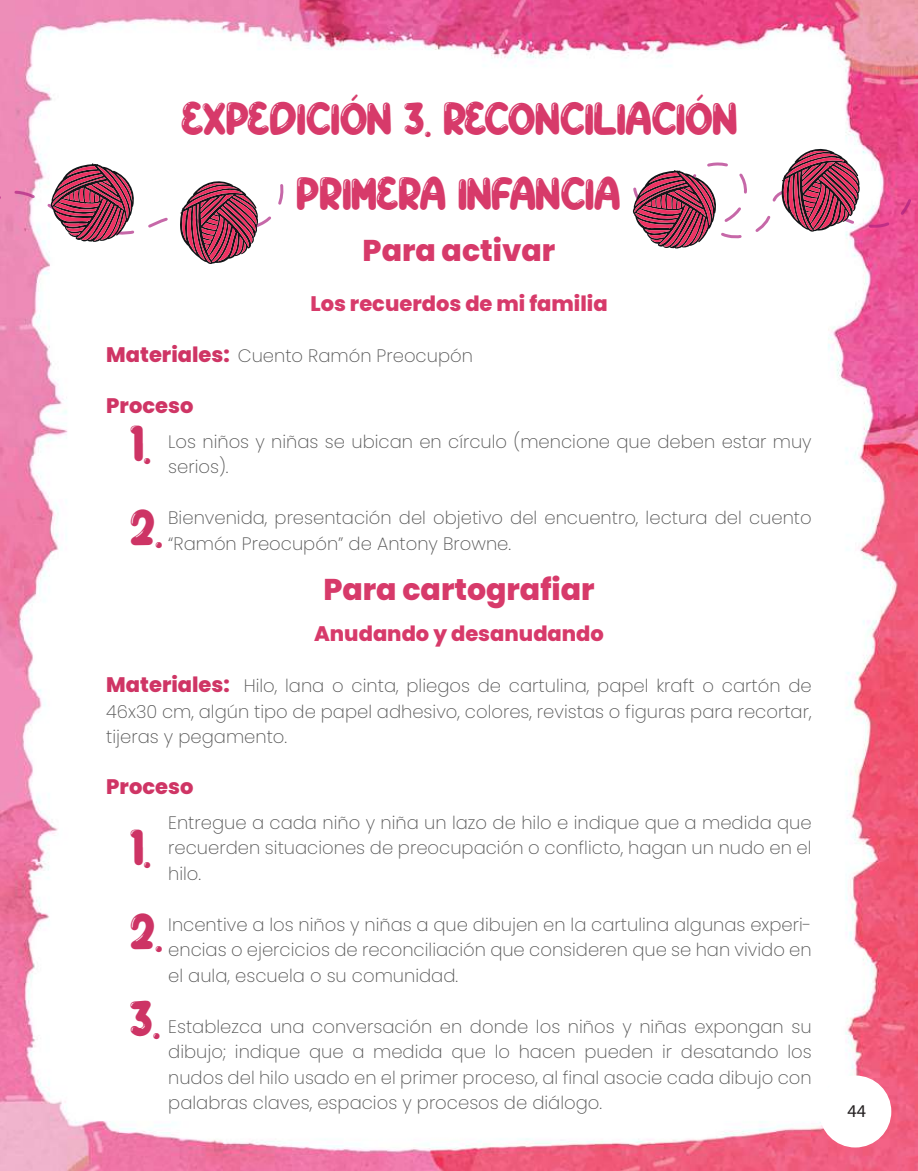
<style>
.page{position:relative;width:918px;height:1171px;background:#fff}
.page>*{position:absolute;margin:0;border:0;box-sizing:border-box;transform-origin:0 0}
.t1{font:34.95px "BALLOONDREAMS";color:#cd3465}
.t2{font:31.5px "BALLOONDREAMS";color:#d73a6a}
.t3{font:800 30px "Poppins";color:#d73a6a}
.t4{font:800 21px "Poppins";color:#d73a6a}
.t5{font:800 21px "Poppins";color:#cf3565}
.t6{font:200 18px/25.5px "Poppins";color:#565656;text-align:justify}
.t7{font:18px "Myriad Pro";color:#231f20}
.s1{font-weight:800;font-size:21px;color:#cf3565}
</style>
<div class="page">
<img style="left:0;top:0;width:918px;height:1171px">
<svg style="left:633px;top:145px;width:278px;height:105px"></svg>
<svg style="left:0;top:163px;width:283px;height:102px"></svg>
<div style="left:820px;top:1076px;width:71px;height:71px;background:#fff;border-radius:50%"></div>
<div style="left:819px;top:1075px;width:72px;height:72px;border:2px solid #fff;border-radius:50%"></div>
<h2 class="t2" style="left:180px;top:99px;width:559px">EXPEDICIÓN 3. RECONCILIACIÓN</h2>
<h2 class="t2" style="left:297px;top:174px;width:325px">PRIMERA INFANCIA</h2>
<h3 class="t3" style="left:363px;top:233px;width:194px">Para activar</h3>
<p class="t4" style="left:310px;top:292px;width:299px">Los recuerdos de mi familia</p>
<p class="t6" style="left:106px;top:343px;width:368px"><span class="s1">Materiales:</span> Cuento Ramón Preocupón</p>
<p class="t5" style="left:106px;top:393px;width:89px">Proceso</p>
<h1 class="t1" style="left:131px;top:422px;width:22px">1.</h1>
<p class="t6" style="left:168px;top:429px;width:645px">Los niños y niñas se ubican en círculo (mencione que deben estar muy serios).</p>
<p class="t6" style="left:168px;top:505px;width:645px">Bienvenida, presentación del objetivo del encuentro, lectura del cuento “Ramón Preocupón” de Antony Browne.</p>
<h1 class="t1" style="left:131px;top:506px;width:34px">2.</h1>
<h3 class="t3" style="left:323px;top:572px;width:273px">Para cartografiar</h3>
<p class="t4" style="left:314px;top:622px;width:291px">Anudando y desanudando</p>
<p class="t6" style="left:106px;top:674px;width:707px"><span class="s1">Materiales:</span> Hilo, lana o cinta, pliegos de cartulina, papel kraft o cartón de 46x30 cm, algún tipo de papel adhesivo, colores, revistas o figuras para recortar, tijeras y pegamento.</p>
<p class="t5" style="left:106px;top:775px;width:89px">Proceso</p>
<p class="t6" style="left:168px;top:810px;width:645px">Entregue a cada niño y niña un lazo de hilo e indique que a medida que recuerden situaciones de preocupación o conflicto, hagan un nudo en el hilo.</p>
<p class="t6" style="left:168px;top:912px;width:645px">Incentive a los niños y niñas a que dibujen en la cartulina algunas experi&shy;encias o ejercicios de reconciliación que consideren que se han vivido en el aula, escuela o su comunidad.</p>
<p class="t6" style="left:168px;top:1014px;width:645px">Establezca una conversación en donde los niños y niñas expongan su dibujo; indique que a medida que lo hacen pueden ir desatando los nudos del hilo usado en el primer proceso, al final asocie cada dibujo con palabras claves, espacios y procesos de diálogo.</p>
<h1 class="t1" style="left:131px;top:825px;width:22px">1.</h1>
<h1 class="t1" style="left:131px;top:909px;width:34px">2.</h1>
<h1 class="t1" style="left:131px;top:996px;width:32px">3.</h1>
<p class="t7" style="left:848px;top:1100px;width:20px">44</p>
</div>
